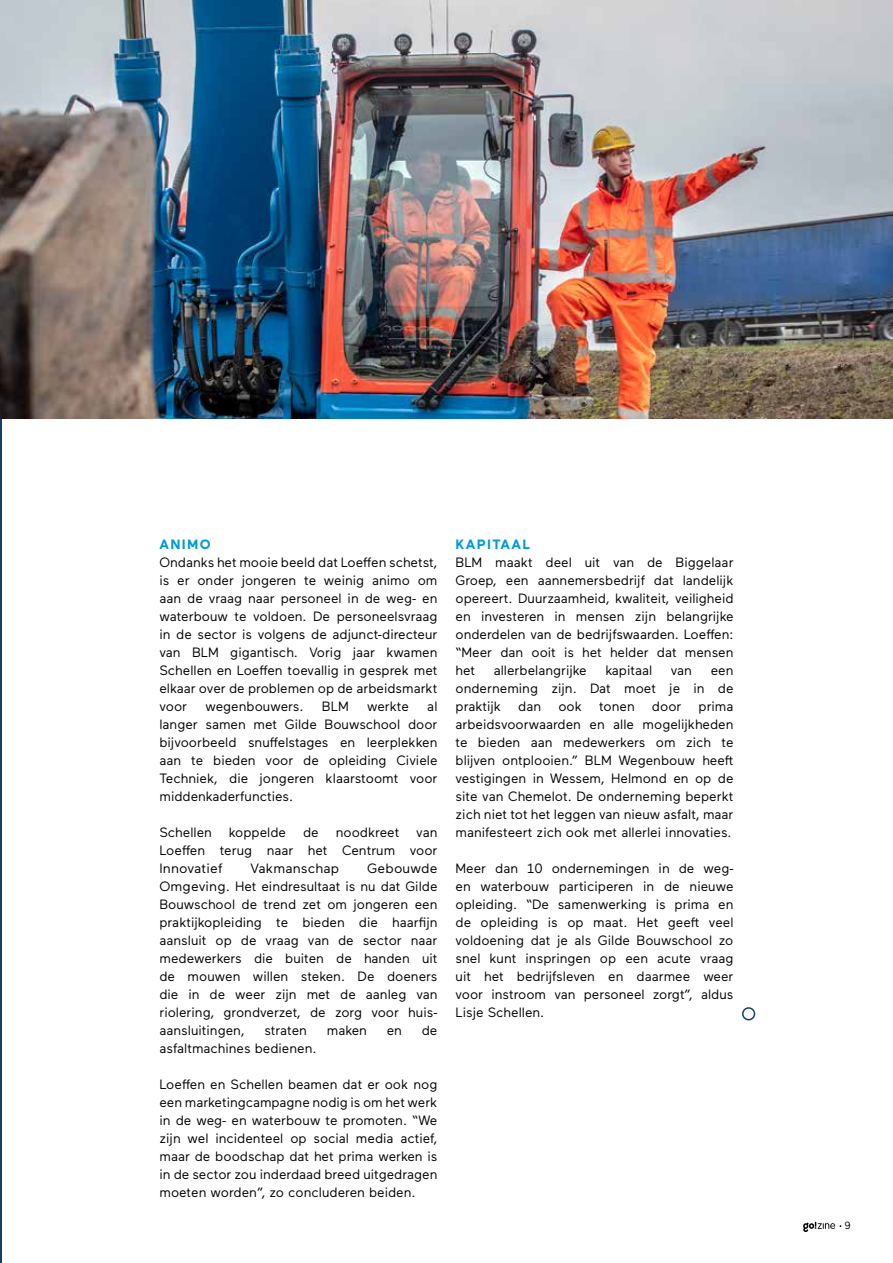
<style>
.page{position:relative;width:893px;height:1263px;background:#fff}
.page>*{position:absolute;margin:0;border:0;box-sizing:border-box;transform-origin:0 0}
.t1{font:13.5px/18px "Maax";color:#000;text-align:justify}
.t2{font:700 13.5px "Maax";letter-spacing:.1em;color:#009ad6}
.t3{font:10.5px "Maax";color:#000}
</style>
<div class="page">
<hr style="left:0;top:0;width:1px;height:1263px;background:#10406b">
<img style="left:0;top:0;width:893px;height:418px">
<div style="left:742px;top:1007px;width:13px;height:13px;border:2px solid #10406b;border-radius:50%"></div>
<svg style="left:803px;top:1222px;width:38px;height:10px"></svg>
<p class="t2" style="left:159px;top:535px;width:53px">ANIMO</p>
<p class="t1" style="left:159px;top:553px;width:280px">Ondanks het mooie beeld dat Loeffen schetst, is er onder jongeren te weinig animo om aan de vraag naar personeel in de weg- en waterbouw te voldoen. De personeelsvraag in de sector is volgens de adjunct-directeur van BLM gigantisch. Vorig jaar kwamen Schellen en Loeffen toevallig in gesprek met elkaar over de problemen op de arbeidsmarkt voor</p>
<p class="t1" style="left:159px;top:697px;width:280px;text-indent:268px">al langer samen met Gilde Bouwschool door bijvoorbeeld snuffelstages en leerplekken aan te bieden voor de opleiding Civiele Techniek, die jongeren klaarstoomt voor middenkaderfuncties.</p>
<p class="t1" style="left:159px;top:822px;width:54px">Schellen</p>
<p class="t1" style="left:229px;top:822px;width:59px">koppelde</p>
<p class="t1" style="left:303px;top:822px;width:17px">de</p>
<p class="t1" style="left:336px;top:822px;width:65px">noodkreet</p>
<p class="t1" style="left:205px;top:697px;width:100px">wegenbouwers.</p>
<p class="t1" style="left:322px;top:697px;width:28px">BLM</p>
<p class="t1" style="left:367px;top:697px;width:43px">werkte</p>
<p class="t1" style="left:159px;top:822px;width:280px;text-indent:257px">van Loeffen terug naar het Centrum voor Innovatief</p>
<p class="t1" style="left:159px;top:859px;width:280px;text-indent:208px">Gebouwde Omgeving. Het eindresultaat is nu dat Gilde Bouwschool de trend zet om jongeren een praktijkopleiding te bieden die haarfijn aansluit op de vraag van de sector naar medewerkers die buiten de handen uit de mouwen willen steken. De doeners die in de weer zijn met de aanleg van riolering, grondverzet, de zorg voor huis&shy;aansluitingen,</p>
<p class="t1" style="left:250px;top:859px;width:90px">Vakmanschap</p>
<p class="t1" style="left:264px;top:1021px;width:44px">straten</p>
<p class="t1" style="left:327px;top:1021px;width:42px">maken</p>
<p class="t1" style="left:387px;top:1021px;width:17px">en</p>
<p class="t1" style="left:422px;top:1021px;width:17px">de</p>
<p class="t1" style="left:159px;top:1039px;width:159px">asfaltmachines bedienen.</p>
<p class="t1" style="left:159px;top:1075px;width:280px">Loeffen en Schellen beamen dat er ook nog een marketingcampagne nodig is om het werk in de weg- en waterbouw te promoten. “We zijn wel incidenteel op social media actief, maar de boodschap dat het prima werken is in de sector zou inderdaad breed uitgedragen moeten worden”, zo concluderen beiden.</p>
<p class="t2" style="left:455px;top:535px;width:76px">KAPITAAL</p>
<p class="t1" style="left:455px;top:552px;width:280px">BLM maakt deel uit van de Biggelaar Groep, een aannemersbedrijf dat landelijk opereert. Duurzaamheid, kwaliteit, veiligheid en investeren in mensen zijn belangrijke onderdelen van de bedrijfswaarden. Loeffen: “Meer dan ooit is het helder dat mensen het</p>
<p class="t1" style="left:494px;top:660px;width:94px">allerbelangrijke</p>
<p class="t1" style="left:605px;top:660px;width:48px">kapitaal</p>
<p class="t1" style="left:671px;top:660px;width:23px">van</p>
<p class="t1" style="left:455px;top:660px;width:280px;text-indent:255px">een onderneming zijn. Dat moet je in de praktijk</p>
<p class="t1" style="left:455px;top:696px;width:280px;text-indent:243px">prima arbeidsvoorwaarden en alle mogelijkheden te bieden aan medewerkers om zich te blijven ontplooien.” BLM Wegenbouw heeft vestigingen in Wessem, Helmond en op de site van Chemelot. De onderneming beperkt zich niet tot het leggen van nieuw asfalt, maar manifesteert zich ook met allerlei innovaties.</p>
<p class="t1" style="left:455px;top:858px;width:280px">Meer dan 10 ondernemingen in de weg&shy;en waterbouw participeren in de nieuwe opleiding. “De samenwerking is prima en de opleiding is op maat. Het geeft veel voldoening dat je als Gilde Bouwschool zo snel kunt inspringen op een acute vraag uit het bedrijfsleven en daarmee weer voor instroom van personeel zorgt”, aldus Lisje Schellen.</p>
<p class="t1" style="left:518px;top:696px;width:24px">dan</p>
<p class="t1" style="left:558px;top:696px;width:25px">ook</p>
<p class="t1" style="left:599px;top:696px;width:37px">tonen</p>
<p class="t1" style="left:652px;top:696px;width:31px">door</p>
<p class="t3" style="left:844px;top:1218px;width:8px">9</p>
</div>
